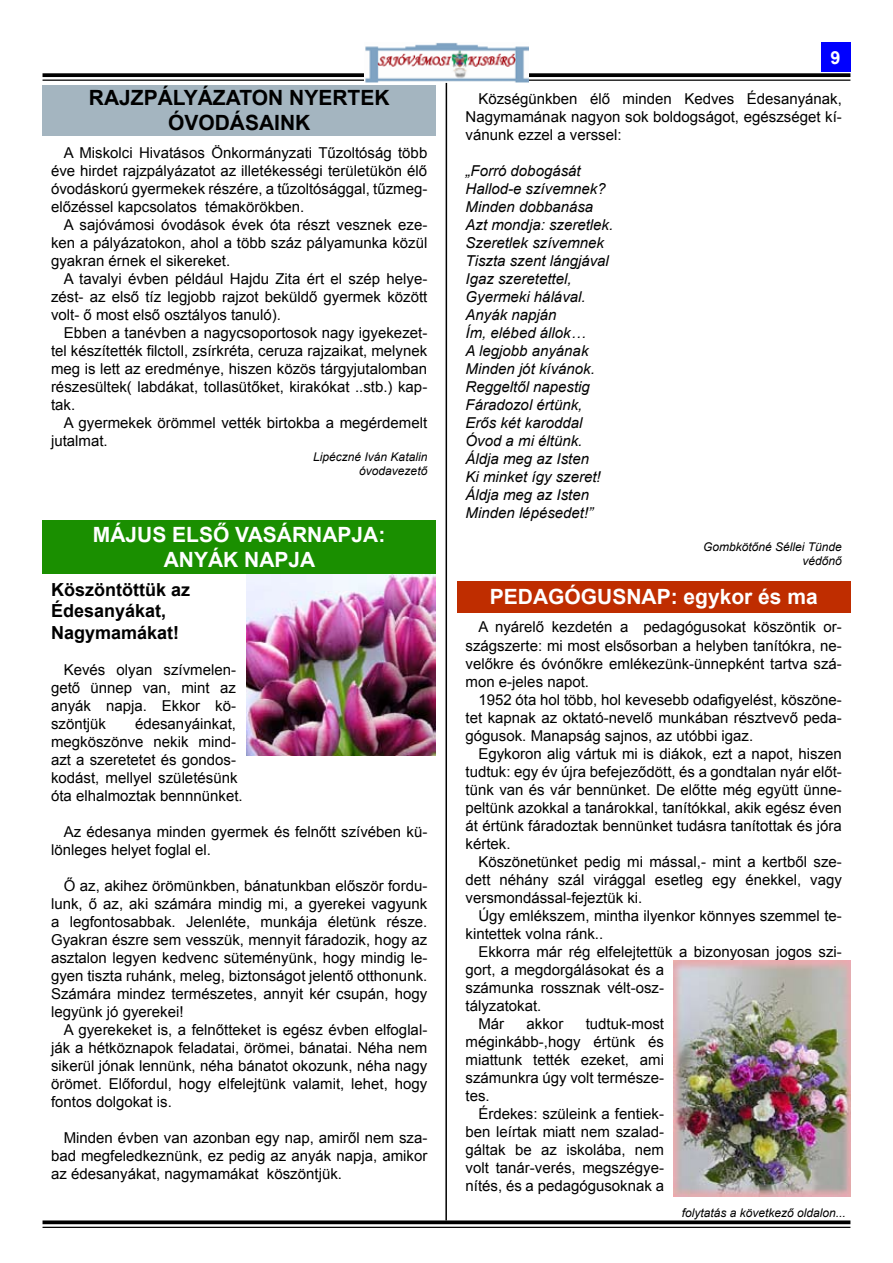
<style>
.page{position:relative;width:893px;height:1263px;background:#fff}
.page>*{position:absolute;margin:0;border:0;box-sizing:border-box;transform-origin:0 0}
.t1{font:700 21px/25.2px "Arial";color:#fff;text-align:center}
.t2{font:700 21px/25.2px "Arial";color:#000;text-align:center}
.t3{font:700 18px/21.6px "Arial";color:#000}
.t4{font:700 18px "Arial";color:#fff}
.t5{font:15px/18px "Arial";color:#000;text-align:justify}
.t6{font:italic 15px/18px "Arial";color:#000}
.t7{font:italic 12px/14.4px "Arial";color:#000;text-align:right}
</style>
<div class="page">
<div style="left:821px;top:43px;width:29px;height:29px;background:#00f"></div>
<svg style="left:43px;top:73px;width:807px;height:4px;background:#131313"></svg>
<hr style="left:43px;top:80px;width:807px;height:1px;background:#000">
<img style="left:365px;top:43px;width:163px;height:40px">
<div style="left:43px;top:520px;width:393px;height:54px;background:#1a8f00"></div>
<div style="left:43px;top:85px;width:393px;height:50px;background:#a4b5c0"></div>
<div style="left:457px;top:581px;width:393px;height:31px;background:#bf2d00"></div>
<hr style="left:445px;top:83px;width:2px;height:1137px;background:#000">
<svg style="left:43px;top:1220px;width:807px;height:4px;background:#1d1d1d"></svg>
<hr style="left:43px;top:1227px;width:807px;height:1px;background:#000">
<img style="left:246px;top:574px;width:190px;height:182px">
<img style="left:674px;top:960px;width:176px;height:237px">
<h1 class="t2" style="left:89px;top:86px;width:302px">RAJZPÁLYÁZATON NYERTEK<br>ÓVODÁSAINK</h1>
<p class="t5" style="left:51px;top:144px;width:378px;text-indent:13px">A Miskolci Hivatásos Önkormányzati Tűzoltóság több éve hirdet rajzpályázatot az illetékességi területükön élő óvodáskorú gyermekek részére, a tűzoltósággal, tűzmeg&shy;előzéssel kapcsolatos témakörökben.</p>
<p class="t5" style="left:51px;top:216px;width:378px;text-indent:13px">A sajóvámosi óvodások évek óta részt vesznek eze&shy;ken a pályázatokon, ahol a több száz pályamunka közül gyakran érnek el sikereket.</p>
<p class="t5" style="left:51px;top:270px;width:378px;text-indent:13px">A tavalyi évben például Hajdu Zita ért el szép helye&shy;zést- az első tíz legjobb rajzot beküldő gyermek között volt- ő most első osztályos tanuló).</p>
<p class="t5" style="left:51px;top:324px;width:378px;text-indent:13px">Ebben a tanévben a nagycsoportosok nagy igyekezet&shy;tel készítették filctoll, zsírkréta, ceruza rajzaikat, melynek meg is lett az eredménye, hiszen közös tárgyjutalomban részesültek( labdákat, tollasütőket, kirakókat ..stb.) kap&shy;tak.</p>
<p class="t5" style="left:51px;top:414px;width:378px;text-indent:13px">A gyermekek örömmel vették birtokba a megérdemelt jutalmat.</p>
<p class="t7" style="left:313px;top:449px;width:116px">Lipéczné Iván Katalin óvodavezető</p>
<h1 class="t1" style="left:93px;top:523px;width:294px">MÁJUS ELSŐ VASÁRNAPJA:<br>ANYÁK NAPJA</h1>
<p class="t3" style="left:51px;top:579px;width:140px">Köszöntöttük az<br>Édesanyákat,<br>Nagymamákat!</p>
<p class="t5" style="left:51px;top:661px;width:186px;text-indent:13px">Kevés olyan szívmelen&shy;gető ünnep van, mint az anyák napja. Ekkor kö&shy;szöntjük</p>
<p class="t5" style="left:51px;top:715px;width:193px;text-align:left;text-indent:84px">édesanyáinkat, megköszönve nekik mind&shy;azt a szeretetet és gondos&shy;kodást, mellyel születésünk óta elhalmoztak bennnünket.</p>
<p class="t5" style="left:51px;top:823px;width:378px;text-indent:13px">Az édesanya minden gyermek és felnőtt szívében kü&shy;lönleges helyet foglal el.</p>
<p class="t5" style="left:51px;top:877px;width:378px;text-indent:13px">Ő az, akihez örömünkben, bánatunkban először fordu&shy;lunk, ő az, aki számára mindig mi, a gyerekei vagyunk a legfontosabbak. Jelenléte, munkája életünk része.<br>Gyakran észre sem vesszük, mennyit fáradozik, hogy az asztalon legyen kedvenc süteményünk, hogy mindig le&shy;gyen tiszta ruhánk, meleg, biztonságot jelentő otthonunk.<br>Számára mindez természetes, annyit kér csupán, hogy legyünk jó gyerekei!</p>
<p class="t5" style="left:51px;top:1021px;width:378px;text-indent:13px">A gyerekeket is, a felnőtteket is egész évben elfoglal&shy;ják a hétköznapok feladatai, örömei, bánatai. Néha nem sikerül jónak lennünk, néha bánatot okozunk, néha nagy örömet. Előfordul, hogy elfelejtünk valamit, lehet, hogy fontos dolgokat is.</p>
<p class="t5" style="left:51px;top:1129px;width:378px;text-indent:13px">Minden évben van azonban egy nap, amiről nem sza&shy;bad megfeledkeznünk, ez pedig az anyák napja, amikor az édesanyákat, nagymamákat köszöntjük.</p>
<p class="t4" style="left:831px;top:46px;width:12px">9</p>
<p class="t5" style="left:466px;top:90px;width:378px;text-indent:13px">Községünkben élő minden Kedves Édesanyának, Nagymamának nagyon sok boldogságot, egészséget kí&shy;vánunk ezzel a verssel:</p>
<p class="t6" style="left:466px;top:162px;width:149px">„Forró dobogását<br>Hallod-e szívemnek?<br>Minden dobbanása<br>Azt mondja: szeretlek.<br>Szeretlek szívemnek<br>Tiszta szent lángjával<br>Igaz szeretettel,<br>Gyermeki hálával.<br>Anyák napján<br>Ím, elébed állok…<br>A legjobb anyának<br>Minden jót kívánok.<br>Reggeltől napestig<br>Fáradozol értünk,<br>Erős két karoddal<br>Óvod a mi éltünk.<br>Áldja meg az Isten<br>Ki minket így szeret!<br>Áldja meg az Isten<br>Minden lépésedet!”</p>
<p class="t7" style="left:703px;top:539px;width:140px">Gombkötőné Séllei Tünde védőnő</p>
<h1 class="t1" style="left:490px;top:585px;width:329px">PEDAGÓGUSNAP: egykor és ma</h1>
<p class="t5" style="left:466px;top:618px;width:378px;text-indent:13px">A nyárelő kezdetén a pedagógusokat köszöntik or&shy;szágszerte: mi most elsősorban a helyben tanítókra, ne&shy;velőkre és óvónőkre emlékezünk-ünnepként tartva szá&shy;mon e-jeles napot.</p>
<p class="t5" style="left:466px;top:690px;width:378px;text-indent:13px">1952 óta hol több, hol kevesebb odafigyelést, köszöne&shy;tet kapnak az oktató-nevelő munkában résztvevő peda&shy;gógusok. Manapság sajnos, az utóbbi igaz.</p>
<p class="t5" style="left:466px;top:744px;width:378px;text-indent:13px">Egykoron alig vártuk mi is diákok, ezt a napot, hiszen tudtuk: egy év újra befejeződött, és a gondtalan nyár előt&shy;tünk van és vár bennünket. De előtte még együtt ünne&shy;peltünk azokkal a tanárokkal, tanítókkal, akik egész éven át értünk fáradoztak bennünket tudásra tanítottak és jóra kértek.</p>
<p class="t5" style="left:466px;top:852px;width:378px;text-indent:13px">Köszönetünket pedig mi mással,- mint a kertből sze&shy;dett néhány szál virággal esetleg egy énekkel, vagy versmondással-fejeztük ki.</p>
<p class="t5" style="left:466px;top:906px;width:378px;text-indent:13px">Úgy emlékszem, mintha ilyenkor könnyes szemmel te&shy;kintettek volna ránk..</p>
<p class="t5" style="left:478px;top:942px;width:365px">Ekkorra már rég elfelejtettük a bizonyosan jogos szi-</p>
<p class="t5" style="left:466px;top:960px;width:200px">gort, a megdorgálásokat és a</p>
<p class="t5" style="left:466px;top:978px;width:200px">számunka rossznak vélt-osz-</p>
<p class="t5" style="left:466px;top:996px;width:77px">tályzatokat.</p>
<p class="t5" style="left:478px;top:1014px;width:27px">Már</p>
<p class="t5" style="left:527px;top:1014px;width:38px">akkor</p>
<p class="t5" style="left:466px;top:1014px;width:200px;text-indent:120px">tudtuk-most méginkább-,hogy értünk és miattunk tették ezeket, ami számunkra úgy volt természe&shy;tes.</p>
<p class="t5" style="left:466px;top:1104px;width:200px;text-indent:13px">Érdekes: szüleink a fentiek&shy;ben leírtak miatt nem szalad&shy;gáltak be az iskolába, nem volt tanár-verés, megszégye&shy;nítés, és a pedagógusoknak a</p>
<p class="t7" style="left:682px;top:1205px;width:166px">folytatás a következő oldalon...</p>
</div>
